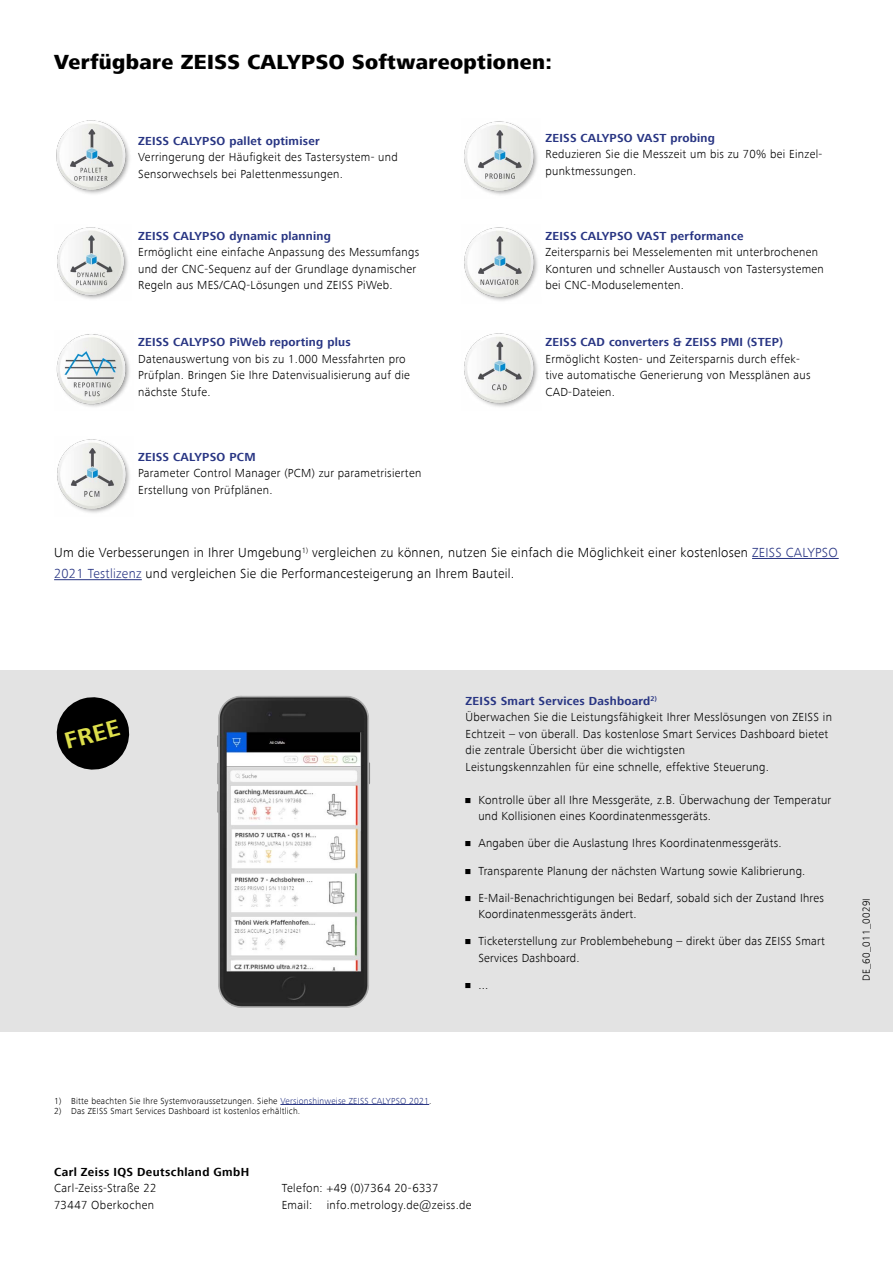
<style>
.page{position:relative;width:893px;height:1263px;background:#fff}
.page>*{position:absolute;margin:0;border:0;box-sizing:border-box;transform-origin:0 0}
.t1{font:700 23.85px "ZEISS Frutiger Next W1 G";color:#dddf4b}
.t2{font:800 21px "ZEISS Frutiger Next W1 G";letter-spacing:.02em;color:#000}
.t3{font:300 13.5px/21.1px "ZEISS Frutiger Next W1 G";letter-spacing:.02em;color:#000}
.t4{font:300 12px/16.5px "ZEISS Frutiger Next W1 G";letter-spacing:.025em;color:#000}
.t5{font:700 12px "ZEISS Frutiger Next W1 G";letter-spacing:.02em;color:#283583}
.t6{font:700 12px "ZEISS Frutiger Next W1 G";letter-spacing:.035em;color:#000}
.t7{font:300 10.5px "ZEISS Frutiger Next W1 G";letter-spacing:.02em;color:#000}
.t8{font:300 9px "ZEISS Frutiger Next W1 G";letter-spacing:.025em;color:#000}
.s1{color:#283583}
.s2{font-weight:700;color:#283583}
</style>
<div class="page">
<div style="left:0;top:671px;width:893px;height:361px;background:#e3e3e3"></div>
<img style="left:217px;top:695px;width:153px;height:313px">
<img style="left:56px;top:120px;width:74px;height:74px">
<img style="left:57px;top:227px;width:71px;height:72px">
<img style="left:57px;top:439px;width:73px;height:74px">
<img style="left:464px;top:333px;width:74px;height:74px">
<img style="left:464px;top:227px;width:74px;height:74px">
<img style="left:56px;top:334px;width:74px;height:73px">
<img style="left:464px;top:121px;width:74px;height:74px">
<svg style="left:56px;top:697px;width:74px;height:73px"></svg>
<hr style="left:752px;top:558px;width:87px;height:1px;background:#283583">
<hr style="left:54px;top:579px;width:88px;height:1px;background:#283583">
<hr style="left:280px;top:1104px;width:149px;height:1px;background:#283583">
<h2 class="t2" style="left:54px;top:50px;width:499px">Verfügbare ZEISS CALYPSO Softwareoptionen:</h2>
<p class="t5" style="left:138px;top:134px;width:183px">ZEISS CALYPSO pallet optimiser</p>
<p class="t4" style="left:138px;top:149px;width:261px">Verringerung der Häufigkeit des Tastersystem- und<br>Sensorwechsels bei Palettenmessungen.</p>
<p class="t5" style="left:138px;top:229px;width:194px">ZEISS CALYPSO dynamic planning</p>
<p class="t4" style="left:138px;top:244px;width:283px">Ermöglicht eine einfache Anpassung des Messumfangs und der CNC-Sequenz auf der Grundlage dynamischer<br>Regeln aus MES/CAQ-Lösungen und ZEISS PiWeb.</p>
<p class="t5" style="left:138px;top:335px;width:214px">ZEISS CALYPSO PiWeb reporting plus</p>
<p class="t4" style="left:138px;top:350px;width:273px">Datenauswertung von bis zu 1.000 Messfahrten pro<br>Prüfplan. Bringen Sie Ihre Datenvisualisierung auf die nächste Stufe.</p>
<p class="t5" style="left:138px;top:450px;width:119px">ZEISS CALYPSO PCM</p>
<p class="t4" style="left:138px;top:465px;width:285px">Parameter Control Manager (PCM) zur parametrisierten<br>Erstellung von Prüfplänen.</p>
<p class="t5" style="left:545px;top:131px;width:171px">ZEISS CALYPSO VAST probing</p>
<p class="t4" style="left:545px;top:146px;width:278px">Reduzieren Sie die Messzeit um bis zu 70% bei Einzel&shy;punktmessungen.</p>
<p class="t5" style="left:545px;top:229px;width:199px">ZEISS CALYPSO VAST performance</p>
<p class="t4" style="left:545px;top:244px;width:280px">Zeitersparnis bei Messelementen mit unterbrochenen<br>Konturen und schneller Austausch von Tastersystemen bei CNC-Moduselementen.</p>
<p class="t5" style="left:545px;top:335px;width:239px">ZEISS CAD converters &amp; ZEISS PMI (STEP)</p>
<p class="t4" style="left:545px;top:350px;width:267px">Ermöglicht Kosten- und Zeitersparnis durch effek&shy;tive automatische Generierung von Messplänen aus<br>CAD-Dateien.</p>
<p class="t3" style="left:54px;top:542px;width:785px">Um die Verbesserungen in Ihrer Umgebung<sup>1)</sup> vergleichen zu können, nutzen Sie einfach die Möglichkeit einer kostenlosen <span class="s1">ZEISS CALYPSO<br>2021 Testlizenz</span> und vergleichen Sie die Performancesteigerung an Ihrem Bauteil.</p>
<h1 class="t1" style="left:62px;top:728px;width:57px;rotate:-15deg">FREE</h1>
<p class="t4" style="left:466px;top:692px;width:368px"><span class="s2">ZEISS Smart Services Dashboard</span><sup>2)<br></sup>Überwachen Sie die Leistungsfähigkeit Ihrer Messlösungen von ZEISS in Echtzeit – von überall. Das kostenlose Smart Services Dashboard bietet die zentrale Übersicht über die wichtigsten<br>Leistungskennzahlen für eine schnelle, effektive Steuerung.</p>
<p class="t4" style="left:478px;top:791px;width:354px;text-indent:-13px">• Kontrolle über all Ihre Messgeräte, z.B. Überwachung der Temperatur und Kollisionen eines Koordinatenmessgeräts.</p>
<p class="t4" style="left:466px;top:835px;width:318px">• Angaben über die Auslastung Ihres Koordinatenmessgeräts.</p>
<p class="t4" style="left:466px;top:862px;width:341px">• Transparente Planung der nächsten Wartung sowie Kalibrierung.</p>
<p class="t4" style="left:478px;top:889px;width:347px;text-indent:-13px">• E-Mail-Benachrichtigungen bei Bedarf, sobald sich der Zustand Ihres<br>Koordinatenmessgeräts ändert.</p>
<p class="t4" style="left:478px;top:933px;width:348px;text-indent:-13px">• Ticketerstellung zur Problembehebung – direkt über das ZEISS Smart<br>Services Dashboard.</p>
<p class="t4" style="left:466px;top:977px;width:24px">• ...</p>
<p class="t7" style="left:860px;top:981px;width:84px;rotate:-90deg">DE_60_011_0029I</p>
<p class="t8" style="left:54px;top:1095px;width:379px">1) Bitte beachten Sie Ihre Systemvoraussetzungen. Siehe <span class="s1">Versionshinweise ZEISS CALYPSO 2021</span>.</p>
<p class="t8" style="left:54px;top:1106px;width:248px">2) Das ZEISS Smart Services Dashboard ist kostenlos erhältlich.</p>
<p class="t6" style="left:54px;top:1165px;width:197px">Carl Zeiss IQS Deutschland GmbH</p>
<p class="t4" style="left:54px;top:1180px;width:104px">Carl-Zeiss-Straße 22<br>73447 Oberkochen</p>
<p class="t4" style="left:282px;top:1180px;width:192px">Telefon: +49 (0)7364 20-6337<br>Email: info.metrology.de@zeiss.de</p>
</div>
